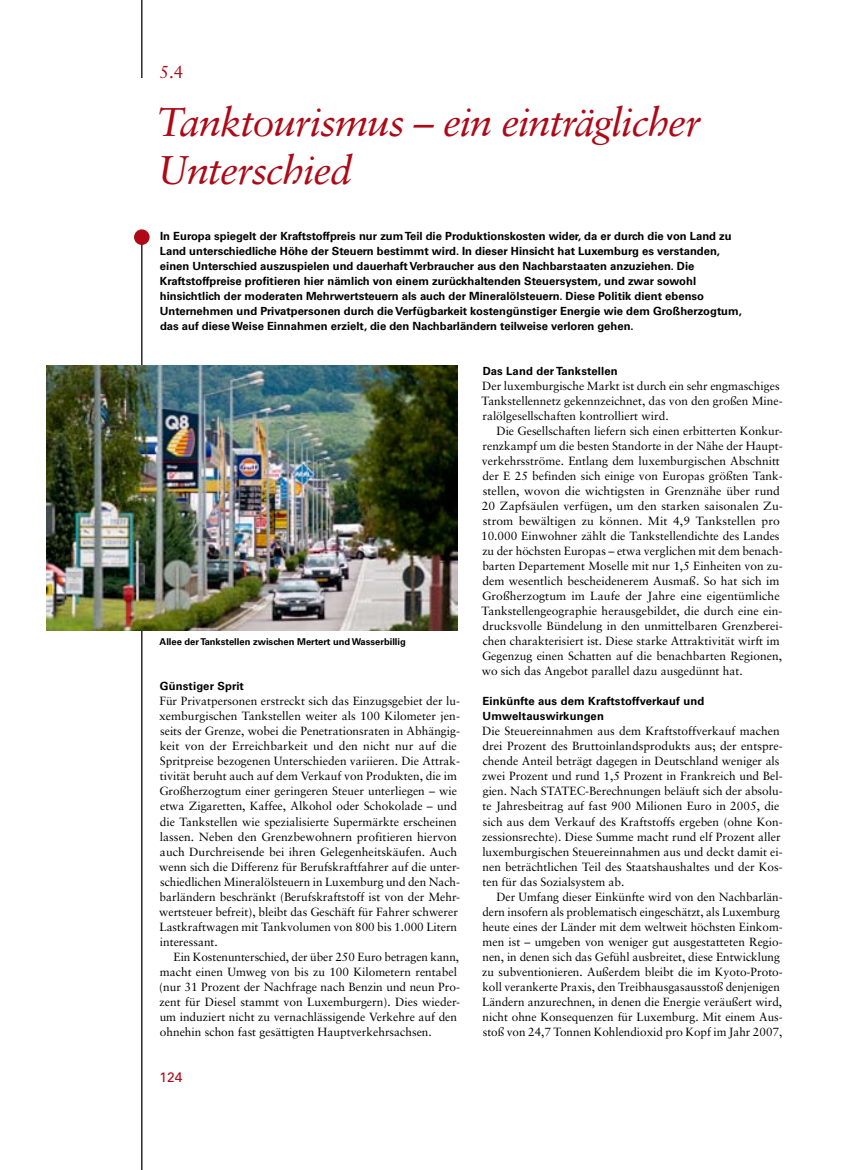
<style>
.page{position:relative;width:851px;height:1170px;background:#fff}
.page>*{position:absolute;margin:0;border:0;box-sizing:border-box;transform-origin:0 0}
.t1{font:italic 40px/48px "Sabon";letter-spacing:-.025em;color:#ae0917}
.t2{font:17.5px "Sabon";color:#ae0917}
.t3{font:13.75px "Univers";color:#ae0917}
.t4{font:11.88px/15px "Sabon";color:#000}
.t5{font:700 11.25px/15px "Univers";color:#000}
.t6{font:700 9.38px "Univers";color:#000}
</style>
<div class="page">
<hr style="left:141px;top:236px;width:1px;height:933px;background:#000">
<hr style="left:141px;top:0;width:1px;height:78px;background:#000">
<div style="left:134px;top:229px;width:16px;height:16px;background:#ae0917;border-radius:50%"></div>
<img style="left:46px;top:365px;width:411px;height:265px">
<h2 class="t2" style="left:159px;top:61px;width:25px">5.4</h2>
<h1 class="t1" style="left:157px;top:98px;width:545px">Tanktourismus – ein einträglicher<br>Unterschied</h1>
<p class="t5" style="left:160px;top:229px;width:583px">In Europa spiegelt der Kraftstoffpreis nur zum Teil die Produktionskosten wider, da er durch die von Land zu Land unterschiedliche Höhe der Steuern bestimmt wird. In dieser Hinsicht hat Luxemburg es verstanden, einen Unterschied auszuspielen und dauerhaft Verbraucher aus den Nachbarstaaten anzuziehen. Die Kraftstoffpreise profitieren hier nämlich von einem zurückhaltenden Steuersystem, und zwar sowohl hinsichtlich der moderaten Mehrwertsteuern als auch der Mineralölsteuern. Diese Politik dient ebenso Unternehmen und Privatpersonen durch die Verfügbarkeit kostengünstiger Energie wie dem Großherzogtum, das auf diese Weise Einnahmen erzielt, die den Nachbarländern teilweise verloren gehen.</p>
<p class="t6" style="left:159px;top:636px;width:248px">Allee der Tankstellen zwischen Mertert und Wasserbillig</p>
<p class="t5" style="left:160px;top:679px;width:86px">Günstiger Sprit</p>
<p class="t4" style="left:159px;top:693px;width:302px">Für Privatpersonen erstreckt sich das Einzugsgebiet der lu&shy;xemburgischen Tankstellen weiter als 100 Kilometer jen&shy;seits der Grenze, wobei die Penetrationsraten in Abhängig&shy;keit von der Erreichbarkeit und den nicht nur auf die Spritpreise bezogenen Unterschieden variieren. Die Attrak&shy;tivität beruht auch auf dem Verkauf von Produkten, die im Großherzogtum einer geringeren Steuer unterliegen – wie etwa Zigaretten, Kaffee, Alkohol oder Schokolade – und die Tankstellen wie spezialisierte Supermärkte erscheinen lassen. Neben den Grenzbewohnern profitieren hiervon auch Durchreisende bei ihren Gelegenheitskäufen. Auch wenn sich die Differenz für Berufskraftfahrer auf die unter&shy;schiedlichen Mineralölsteuern in Luxemburg und den Nach&shy;barländern beschränkt (Berufskraftstoff ist von der Mehr&shy;wertsteuer befreit), bleibt das Geschäft für Fahrer schwerer Lastkraftwagen mit Tankvolumen von 800 bis 1.000 Litern interessant.</p>
<p class="t4" style="left:159px;top:948px;width:302px;text-indent:14px">Ein Kostenunterschied, der über 250 Euro betragen kann, macht einen Umweg von bis zu 100 Kilometern rentabel (nur 31 Prozent der Nachfrage nach Benzin und neun Pro&shy;zent für Diesel stammt von Luxemburgern). Dies wieder&shy;um induziert nicht zu vernachlässigende Verkehre auf den ohnehin schon fast gesättigten Hauptverkehrsachsen.</p>
<p class="t3" style="left:159px;top:1069px;width:24px">124</p>
<p class="t5" style="left:482px;top:364px;width:137px">Das Land der Tankstellen</p>
<p class="t4" style="left:481px;top:378px;width:303px">Der luxemburgische Markt ist durch ein sehr engmaschiges<br>Tankstellennetz gekennzeichnet, das von den großen Mine&shy;ralölgesellschaften kontrolliert wird.</p>
<p class="t4" style="left:481px;top:423px;width:303px;text-indent:15px">Die Gesellschaften liefern sich einen erbitterten Konkur&shy;renzkampf um die besten Standorte in der Nähe der Haupt&shy;verkehrsströme. Entlang dem luxemburgischen Abschnitt der E 25 befinden sich einige von Europas größten Tank&shy;stellen, wovon die wichtigsten in Grenznähe über rund 20 Zapfsäulen verfügen, um den starken saisonalen Zu&shy;strom bewältigen zu können. Mit 4,9 Tankstellen pro 10.000 Einwohner zählt die Tankstellendichte des Landes zu der höchsten Europas – etwa verglichen mit dem benach&shy;barten Departement Moselle mit nur 1,5 Einheiten von zu&shy;dem wesentlich bescheidenerem Ausmaß. So hat sich im Großherzogtum im Laufe der Jahre eine eigentümliche Tankstellengeographie herausgebildet, die durch eine ein&shy;drucksvolle Bündelung in den unmittelbaren Grenzberei&shy;chen charakterisiert ist. Diese starke Attraktivität wirft im Gegenzug einen Schatten auf die benachbarten Regionen, wo sich das Angebot parallel dazu ausgedünnt hat.</p>
<p class="t5" style="left:482px;top:694px;width:223px">Einkünfte aus dem Kraftstoffverkauf und<br>Umweltauswirkungen</p>
<p class="t4" style="left:482px;top:723px;width:302px">Die Steuereinnahmen aus dem Kraftstoffverkauf machen drei Prozent des Bruttoinlandsprodukts aus; der entspre&shy;chende Anteil beträgt dagegen in Deutschland weniger als zwei Prozent und rund 1,5 Prozent in Frankreich und Bel&shy;gien. Nach STATEC-Berechnungen beläuft sich der absolu&shy;te Jahresbeitrag auf fast 900 Milionen Euro in 2005, die sich aus dem Verkauf des Kraftstoffs ergeben (ohne Kon&shy;zessionsrechte). Diese Summe macht rund elf Prozent aller luxemburgischen Steuereinnahmen aus und deckt damit ei&shy;nen beträchtlichen Teil des Staatshaushaltes und der Kos&shy;ten für das Sozialsystem ab.</p>
<p class="t4" style="left:482px;top:888px;width:302px;text-indent:14px">Der Umfang dieser Einkünfte wird von den Nachbarlän&shy;dern insofern als problematisch eingeschätzt, als Luxemburg heute eines der Länder mit dem weltweit höchsten Einkom&shy;men ist – umgeben von weniger gut ausgestatteten Regio&shy;nen, in denen sich das Gefühl ausbreitet, diese Entwicklung zu subventionieren. Außerdem bleibt die im Kyoto-Proto&shy;koll verankerte Praxis, den Treibhausgasausstoß denjenigen Ländern anzurechnen, in denen die Energie veräußert wird, nicht ohne Konsequenzen für Luxemburg. Mit einem Aus&shy;stoß von 24,7 Tonnen Kohlendioxid pro Kopf im Jahr 2007,</p>
</div>
